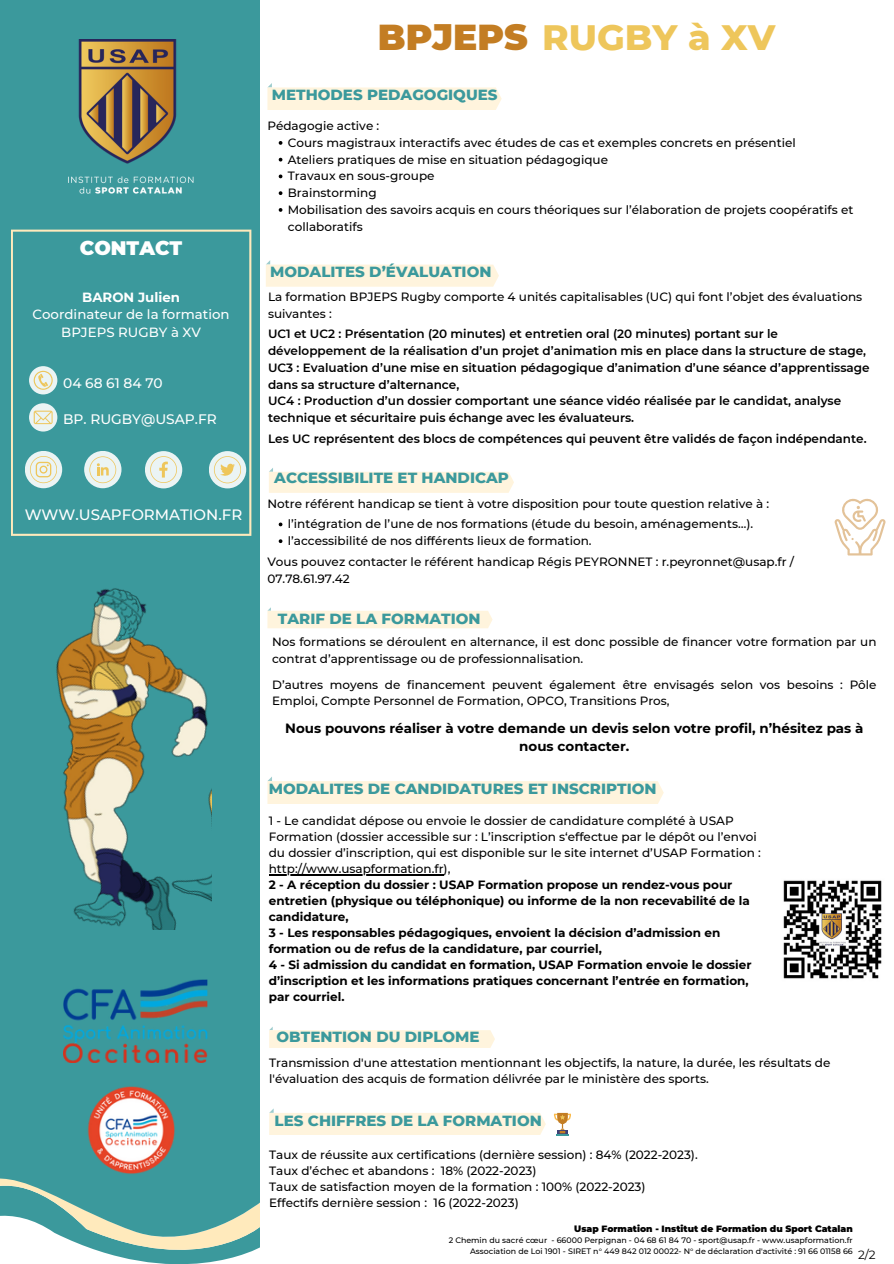
<style>
.page{position:relative;width:894px;height:1264px;background:#fff}
.page>*{position:absolute;margin:0;border:0;box-sizing:border-box;transform-origin:0 0}
.t1{font:800 36px "Montserrat";color:#eec65b}
.t2{font:900 19.5px "Montserrat";color:#fff}
.t3{font:800 15px "Montserrat";color:#3b999c}
.t4{font:500 15px "Montserrat";color:#fff}
.t5{font:500 13.8px "Montserrat";color:#fff}
.t6{font:700 13.5px/18.8px "Montserrat";color:#000;text-align:center}
.t7{font:500 13.35px/17.7px "Montserrat";color:#fff;text-align:center}
.t8{font:500 12px/16.8px "Montserrat";color:#000}
.t9{font:600 12px/16.8px "Montserrat";color:#000}
.t10{font:700 12px/16px "Montserrat";color:#000}
.t11{font:12px "Montserrat";color:#000}
.t12{font:900 9.15px "Montserrat";color:#000}
.t13{font:500 7.95px/11.1px "Montserrat";color:#000;text-align:right}
.s1{font-weight:700}
.s2{font-weight:900;color:#c37d23}
.s3{font-weight:500}
</style>
<div class="page">
<svg style="left:109px;top:1254px;width:135px;height:9px"></svg>
<div style="left:0;top:0;width:260px;height:1254px;background:#3b999c"></div>
<img style="left:87px;top:1086px;width:88px;height:88px">
<img style="left:63px;top:979px;width:144px;height:83px">
<img style="left:68px;top:39px;width:126px;height:155px">
<svg style="left:11px;top:229px;width:240px;height:307px"></svg>
<img style="left:56px;top:588px;width:155px;height:341px">
<svg style="left:266px;top:260px;width:233px;height:27px"></svg>
<svg style="left:269px;top:1108px;width:276px;height:27px"></svg>
<svg style="left:554px;top:1112px;width:16px;height:23px"></svg>
<svg style="left:267px;top:83px;width:234px;height:27px"></svg>
<svg style="left:278px;top:141px;width:4px;height:4px"></svg>
<svg style="left:278px;top:174px;width:4px;height:4px"></svg>
<svg style="left:278px;top:191px;width:4px;height:4px"></svg>
<svg style="left:278px;top:208px;width:4px;height:4px"></svg>
<svg style="left:267px;top:777px;width:396px;height:27px"></svg>
<hr style="left:269px;top:874px;width:174px;height:1px;background:#000">
<svg style="left:269px;top:1027px;width:226px;height:20px"></svg>
<svg style="left:267px;top:607px;width:225px;height:21px"></svg>
<svg style="left:269px;top:468px;width:245px;height:25px"></svg>
<svg style="left:278px;top:522px;width:4px;height:4px"></svg>
<svg style="left:278px;top:539px;width:4px;height:4px"></svg>
<svg style="left:834px;top:498px;width:51px;height:57px"></svg>
<img style="left:783px;top:880px;width:99px;height:99px">
<h4 class="t2" style="left:80px;top:236px;width:104px">CONTACT</h4>
<p class="t7" style="left:33px;top:288px;width:198px"><span class="s1">BARON Julien<br></span>Coordinateur de la formation<br>BPJEPS RUGBY à XV</p>
<p class="t5" style="left:63px;top:374px;width:101px">04 68 61 84 70</p>
<p class="t5" style="left:63px;top:411px;width:155px">BP. RUGBY@USAP.FR</p>
<h3 class="t4" style="left:25px;top:505px;width:219px">WWW.USAPFORMATION.FR</h3>
<p class="t1" style="left:378px;top:15px;width:399px"><span class="s2">BPJEPS</span> RUGBY à XV</p>
<p class="t3" style="left:272px;top:85px;width:227px">METHODES PEDAGOGIQUES</p>
<p class="t8" style="left:267px;top:117px;width:113px">Pédagogie active :</p>
<p class="t8" style="left:288px;top:134px;width:509px">Cours magistraux interactifs avec études de cas et exemples concrets en présentiel</p>
<p class="t8" style="left:288px;top:151px;width:321px">Ateliers pratiques de mise en situation pédagogique</p>
<h4 class="t8" style="left:288px;top:168px;width:148px">Travaux en sous-groupe</h4>
<p class="t8" style="left:288px;top:184px;width:90px">Brainstorming</p>
<p class="t8" style="left:288px;top:201px;width:567px">Mobilisation des savoirs acquis en cours théoriques sur l’élaboration de projets coopératifs et collaboratifs</p>
<h1 class="t3" style="left:270px;top:263px;width:223px">MODALITES D’ÉVALUATION</h1>
<h2 class="t8" style="left:268px;top:288px;width:595px">La formation BPJEPS Rugby comporte 4 unités capitalisables (UC) qui font l’objet des évaluations suivantes :</h2>
<h4 class="t9" style="left:268px;top:325px;width:599px">UC1 et UC2 : Présentation (20 minutes) et entretien oral (20 minutes) portant sur le développement de la réalisation d’un projet d’animation mis en place dans la structure de stage,</h4>
<p class="t9" style="left:268px;top:359px;width:603px">UC3 : Evaluation d’une mise en situation pédagogique d’animation d’une séance d’apprentissage dans sa structure d’alternance,</p>
<p class="t9" style="left:268px;top:392px;width:574px">UC4 : Production d’un dossier comportant une séance vidéo réalisée par le candidat, analyse technique et sécuritaire puis échange avec les évaluateurs.</p>
<p class="t9" style="left:268px;top:430px;width:600px">Les UC représentent des blocs de compétences qui peuvent être validés de façon indépendante.</p>
<p class="t3" style="left:274px;top:468px;width:236px">ACCESSIBILITE ET HANDICAP</p>
<p class="t8" style="left:267px;top:495px;width:503px">Notre référent handicap se tient à votre disposition pour toute question relative à :</p>
<h4 class="t8" style="left:288px;top:515px;width:466px">l’intégration de l’une de nos formations (étude du besoin, aménagements…).</h4>
<p class="t8" style="left:288px;top:532px;width:305px">l’accessibilité de nos différents lieux de formation.</p>
<h4 class="t8" style="left:267px;top:553px;width:528px">Vous pouvez contacter le référent handicap Régis PEYRONNET : r.peyronnet@usap.fr /<br>07.78.61.97.42</h4>
<h6 class="t3" style="left:278px;top:609px;width:204px">TARIF DE LA FORMATION</h6>
<h4 class="t8" style="left:272px;top:634px;width:605px;line-height:16.2px">Nos formations se déroulent en alternance, il est donc possible de financer votre formation par un contrat d’apprentissage ou de professionnalisation.</h4>
<p class="t8" style="left:272px;top:676px;width:605px;line-height:16.2px">D’autres moyens de financement peuvent également être envisagés selon vos besoins : Pôle<br>Emploi, Compte Personnel de Formation, OPCO, Transitions Pros,</p>
<p class="t6" style="left:285px;top:718px;width:579px">Nous pouvons réaliser à votre demande un devis selon votre profil, n’hésitez pas à nous contacter.</p>
<p class="t3" style="left:269px;top:779px;width:389px">MODALITES DE CANDIDATURES ET INSCRIPTION</p>
<p class="t8" style="left:269px;top:813px;width:493px;line-height:16px">1 - Le candidat dépose ou envoie le dossier de candidature complété à USAP<br>Formation (dossier accessible sur : L’inscription s‘effectue par le dépôt ou l’envoi du dossier d’inscription, qui est disponible sur le site internet d’USAP Formation :</p>
<p class="t10" style="left:269px;top:861px;width:482px"><span class="s3">http://www.usapformation.fr),<br></span>2 - A réception du dossier : USAP Formation propose un rendez-vous pour entretien (physique ou téléphonique) ou informe de la non recevabilité de la candidature,</p>
<p class="t10" style="left:269px;top:925px;width:453px">3 - Les responsables pédagogiques, envoient la décision d’admission en formation ou de refus de la candidature, par courriel,</p>
<h4 class="t10" style="left:269px;top:957px;width:484px">4 - Si admission du candidat en formation, USAP Formation envoie le dossier d’inscription et les informations pratiques concernant l’entrée en formation, par courriel.</h4>
<p class="t3" style="left:276px;top:1027px;width:204px">OBTENTION DU DIPLOME</p>
<p class="t8" style="left:269px;top:1054px;width:562px;line-height:16px">Transmission d'une attestation mentionnant les objectifs, la nature, la durée, les résultats de l'évaluation des acquis de formation délivrée par le ministère des sports.</p>
<p class="t3" style="left:274px;top:1111px;width:269px">LES CHIFFRES DE LA FORMATION</p>
<p class="t8" style="left:269px;top:1145px;width:430px">Taux de réussite aux certifications (dernière session) : 84% (2022-2023).</p>
<p class="t8" style="left:269px;top:1161px;width:269px">Taux d’échec et abandons : 18% (2022-2023)</p>
<p class="t8" style="left:269px;top:1177px;width:378px">Taux de satisfaction moyen de la formation : 100% (2022-2023)</p>
<h4 class="t8" style="left:269px;top:1193px;width:251px">Effectifs dernière session : 16 (2022-2023)</h4>
<p class="t12" style="left:574px;top:1222px;width:280px">Usap Formation - Institut de Formation du Sport Catalan</p>
<h5 class="t13" style="left:448px;top:1234px;width:100px">2 Chemin du sacré cœur</h5>
<h4 class="t13" style="left:470px;top:1234px;width:384px">- 66000 Perpignan - 04 68 61 84 70 - sport@usap.fr - www.usapformation.fr<br>Association de Loi 1901 - SIRET n° 449 842 012 00022- N° de déclaration d'activité : 91 66 01158 66</h4>
<p class="t11" style="left:857px;top:1247px;width:19px">2/2</p>
</div>
